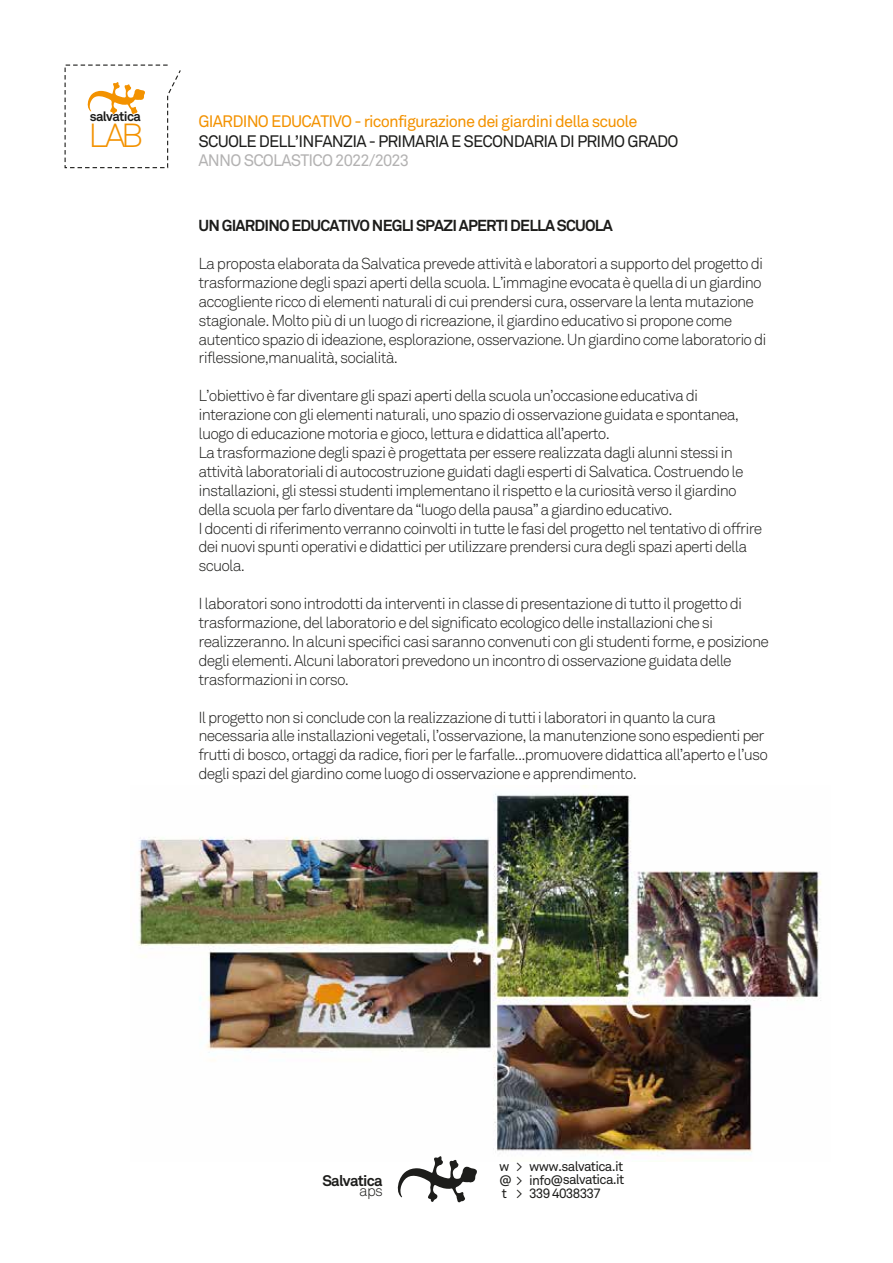
<style>
.page{position:relative;width:893px;height:1263px;background:#fff}
.page>*{position:absolute;margin:0;border:0;box-sizing:border-box;transform-origin:0 0}
.t1{font:300 33px "Akkurat";color:#f39200}
.t2{font:16.5px "Akkurat";letter-spacing:-.05em;color:#f39200}
.t3{font:16.5px "Akkurat";letter-spacing:-.05em;color:#1d1d1b}
.t4{font:16.5px "Akkurat";letter-spacing:-.05em;color:#b3b2b2}
.t5{font:300 15.75px/18.9px "Akkurat";letter-spacing:-.05em;color:#1d1d1b}
.t6{font:700 15.75px "Akkurat";letter-spacing:-.05em;color:#1d1d1b}
.t7{font:700 15.15px "Akkurat";letter-spacing:-.055em;color:#1d1d1b}
.t8{font:300 15.15px "Akkurat";color:#1d1d1b}
.t9{font:13.5px/13.5px "Akkurat";letter-spacing:-.055em;color:#1d1d1b;text-align:justify}
.t10{font:700 13.2px "Akkurat";letter-spacing:-.05em;color:#1d1d1b}
</style>
<div class="page">
<img style="left:137px;top:785px;width:684px;height:374px">
<svg style="left:64px;top:64px;width:117px;height:105px"></svg>
<svg style="left:397px;top:1156px;width:80px;height:46px"></svg>
<p class="t10" style="left:90px;top:108px;width:52px">salvatica</p>
<h1 class="t1" style="left:89px;top:116px;width:56px">LAB</h1>
<p class="t2" style="left:199px;top:111px;width:441px">GIARDINO EDUCATIVO - riconfigurazione dei giardini della scuole</p>
<p class="t3" style="left:199px;top:131px;width:482px">SCUOLE DELL’INFANZIA - PRIMARIA E SECONDARIA DI PRIMO GRADO</p>
<p class="t4" style="left:199px;top:151px;width:212px">ANNO SCOLASTICO 2022/2023</p>
<p class="t6" style="left:198px;top:216px;width:416px">UN GIARDINO EDUCATIVO NEGLI SPAZI APERTI DELLA SCUOLA</p>
<p class="t5" style="left:198px;top:254px;width:570px">La proposta elaborata da Salvatica prevede attività e laboratori a supporto del progetto di trasformazione degli spazi aperti della scuola. L’immagine evocata è quella di un giardino accogliente ricco di elementi naturali di cui prendersi cura, osservare la lenta mutazione stagionale. Molto più di un luogo di ricreazione, il giardino educativo si propone come autentico spazio di ideazione, esplorazione, osservazione. Un giardino come laboratorio di riflessione,manualità, socialità.</p>
<p class="t5" style="left:198px;top:387px;width:565px">L’obiettivo è far diventare gli spazi aperti della scuola un’occasione educativa di interazione con gli elementi naturali, uno spazio di osservazione guidata e spontanea, luogo di educazione motoria e gioco, lettura e didattica all’aperto.<br>La trasformazione degli spazi è progettata per essere realizzata dagli alunni stessi in attività laboratoriali di autocostruzione guidati dagli esperti di Salvatica. Costruendo le installazioni, gli stessi studenti implementano il rispetto e la curiosità verso il giardino della scuola per farlo diventare da “luogo della pausa” a giardino educativo.<br>I docenti di riferimento verranno coinvolti in tutte le fasi del progetto nel tentativo di offrire dei nuovi spunti operativi e didattici per utilizzare prendersi cura degli spazi aperti della scuola.</p>
<p class="t5" style="left:198px;top:594px;width:572px">I laboratori sono introdotti da interventi in classe di presentazione di tutto il progetto di trasformazione, del laboratorio e del significato ecologico delle installazioni che si realizzeranno. In alcuni specifici casi saranno convenuti con gli studenti forme, e posizione degli elementi. Alcuni laboratori prevedono un incontro di osservazione guidata delle trasformazioni in corso.</p>
<p class="t5" style="left:198px;top:708px;width:571px">Il progetto non si conclude con la realizzazione di tutti i laboratori in quanto la cura necessaria alle installazioni vegetali, l’osservazione, la manutenzione sono espedienti per frutti di bosco, ortaggi da radice, fiori per le farfalle...promuovere didattica all’aperto e l’uso degli spazi del giardino come luogo di osservazione e apprendimento.</p>
<p class="t7" style="left:322px;top:1171px;width:62px">Salvatica</p>
<p class="t8" style="left:359px;top:1182px;width:25px">aps</p>
<p class="t9" style="left:499px;top:1160px;width:127px">w &gt; www.salvatica.it @ &gt; info@salvatica.it t &gt; 339 4038337</p>
</div>
